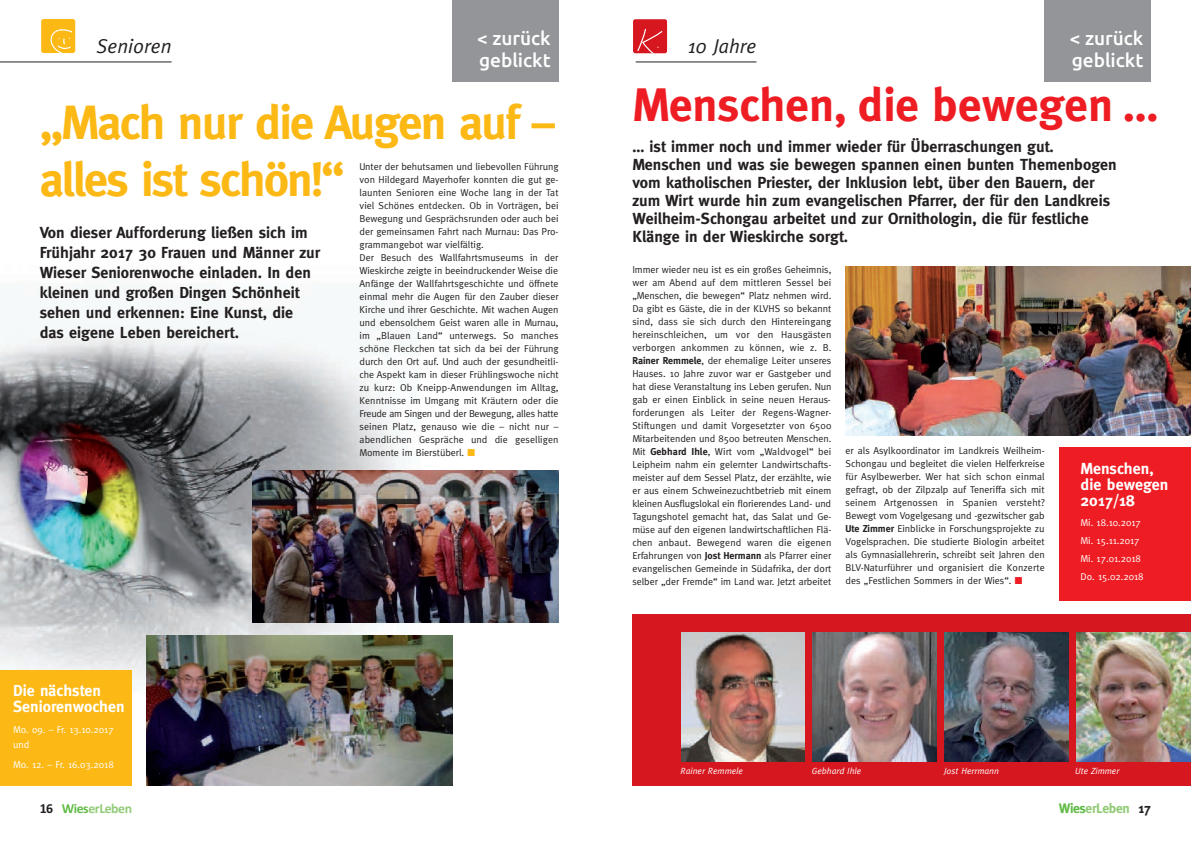
<style>
.page{position:relative;width:1191px;height:842px;background:#fff}
.page>*{position:absolute;margin:0;border:0;box-sizing:border-box;transform-origin:0 0}
.t1{font:700 48px/57.6px "Meta";letter-spacing:-.035em;color:#fcb814}
.t2{font:700 47px "Meta";color:#ee1d23}
.t3{font:italic 20px "Meta";color:#231f20}
.t4{font:500 19px/22.8px "Ubuntu";color:#fff}
.t5{font:700 16px/18px "Meta";color:#231f20}
.t6{font:700 16px/16px "Meta";color:#fff}
.t7{font:700 13.8px "Calibri";letter-spacing:-.03em;color:#92cb77}
.t8{font:700 13.8px "Meta";letter-spacing:-.03em;color:#92cb77}
.t9{font:10px/13px "Meta";color:#231f20;text-align:justify}
.t10{font:10px/17.8px "Meta";color:#fff}
.t11{font:italic 9px "Meta";color:#fff}
.s1{color:#fcb814}
.s2{font-weight:700}
.s3{color:#ee1d23}
.s4{color:#231f20}
.s5{color:#60bb46}
</style>
<div class="page">
<img style="left:0;top:331px;width:420px;height:349px">
<hr style="left:635px;top:62px;width:121px;height:1px;background:#231f20">
<div style="left:633px;top:19px;width:34px;height:34px;background:#d7171f;border-radius:2px"></div>
<svg style="left:637px;top:29px;width:25px;height:24px"></svg>
<img style="left:845px;top:266px;width:346px;height:169px">
<div style="left:1044px;top:0;width:107px;height:82px;background:#939598"></div>
<hr style="left:0;top:62px;width:172px;height:1px;background:#231f20">
<div style="left:41px;top:19px;width:34px;height:34px;background:#fcb814;border-radius:2px"></div>
<svg style="left:50px;top:29px;width:23px;height:24px"></svg>
<div style="left:452px;top:0;width:106px;height:82px;background:#939598"></div>
<div style="left:0;top:670px;width:132px;height:115px;background:#fcb814"></div>
<div style="left:1058px;top:448px;width:133px;height:153px;background:#ee1d23"></div>
<div style="left:632px;top:614px;width:559px;height:171px;background:#d7171f"></div>
<img style="left:681px;top:632px;width:123px;height:129px">
<img style="left:813px;top:632px;width:123px;height:129px">
<img style="left:944px;top:632px;width:124px;height:129px">
<img style="left:1076px;top:632px;width:115px;height:129px">
<img style="left:253px;top:471px;width:305px;height:151px">
<img style="left:146px;top:636px;width:306px;height:149px">
<h3 class="t3" style="left:96px;top:35px;width:77px">Senioren</h3>
<h3 class="t4" style="left:477px;top:26px;width:75px">&lt; zurück geblickt</h3>
<h1 class="t1" style="left:40px;top:93px;width:516px">„Mach nur die Augen auf – alles ist schön!“</h1>
<p class="t9" style="left:359px;top:160px;width:201px;text-align:left">Unter der behutsamen und liebevollen Führung von Hildegard Mayerhofer konnten die gut ge&shy;launten Senioren eine Woche lang in der Tat viel Schönes entdecken. Ob in Vorträgen, bei Bewegung und Gesprächsrunden oder auch bei der gemeinsamen Fahrt nach Murnau: Das Pro&shy;grammangebot war vielfältig.<br>Der Besuch des Wallfahrtsmuseums in der Wieskirche zeigte in beeindruckender Weise die Anfänge der Wallfahrtsgeschichte und öffnete einmal mehr die Augen für den Zauber dieser Kirche und ihrer Geschichte. Mit wachen Augen und ebensolchem Geist waren alle in Murnau, im „Blauen Land“ unterwegs. So manches schöne Fleckchen tat sich da bei der Führung durch den Ort auf. Und auch der gesundheitli&shy;che Aspekt kam in dieser Frühlingswoche nicht zu kurz: Ob Kneipp-Anwendungen im Alltag, Kenntnisse im Umgang mit Kräutern oder die Freude am Singen und der Bewegung, alles hatte seinen Platz, genauso wie die – nicht nur – abendlichen Gespräche und die geselligen Momente im Bierstüberl. <span class="s1">■</span></p>
<h3 class="t5" style="left:40px;top:222px;width:282px;line-height:20px">Von dieser Aufforderung ließen sich im Frühjahr 2017 30 Frauen und Männer zur Wieser Seniorenwoche einladen. In den kleinen und großen Dingen Schönheit sehen und erkennen: Eine Kunst, die das eigene Leben bereichert.</h3>
<h3 class="t6" style="left:13px;top:682px;width:113px">Die nächsten<br>Seniorenwochen</h3>
<p class="t10" style="left:13px;top:722px;width:102px;line-height:15px">Mo. 09. – Fr. 13.10.2017 und</p>
<p class="t10" style="left:13px;top:756px;width:102px">Mo. 12. – Fr. 16.03.2018</p>
<h3 class="t3" style="left:688px;top:35px;width:70px">10 Jahre</h3>
<h3 class="t4" style="left:1069px;top:26px;width:75px">&lt; zurück geblickt</h3>
<h2 class="t2" style="left:632px;top:77px;width:527px">Menschen, die bewegen …</h2>
<p class="t5" style="left:632px;top:137px;width:486px">… ist immer noch und immer wieder für Überraschungen gut.<br>Menschen und was sie bewegen spannen einen bunten Themenbogen vom katholischen Priester, der Inklusion lebt, über den Bauern, der zum Wirt wurde hin zum evangelischen Pfarrer, der für den Landkreis Weilheim-Schongau arbeitet und zur Ornithologin, die für festliche Klänge in der Wieskirche sorgt.</p>
<p class="t9" style="left:632px;top:263px;width:201px">Immer wieder neu ist es ein großes Geheimnis, wer am Abend auf dem mittleren Sessel bei „Menschen, die bewegen“ Platz nehmen wird.<br>Da gibt es Gäste, die in der KLVHS so bekannt sind, dass sie sich durch den Hintereingang hereinschleichen, um vor den Hausgästen verborgen ankommen zu können, wie z. B.<br><span class="s2">Rainer Remmele</span>, der ehemalige Leiter unseres Hauses. 10 Jahre zuvor war er Gastgeber und hat diese Veranstaltung ins Leben gerufen. Nun gab er einen Einblick in seine neuen Heraus&shy;forderungen als Leiter der Regens-Wagner-Stiftungen und damit Vorgesetzter von 6500<br>Mitarbeitenden und 8500 betreuten Menschen.<br>Mit <span class="s2">Gebhard Ihle</span>, Wirt vom „Waldvogel“ bei Leipheim nahm ein gelernter Landwirtschafts&shy;meister auf dem Sessel Platz, der erzählte, wie er aus einem Schweinezuchtbetrieb mit einem kleinen Ausflugslokal ein florierendes Land- und Tagungshotel gemacht hat, das Salat und Ge&shy;müse auf den eigenen landwirtschaftlichen Flä&shy;chen anbaut. Bewegend waren die eigenen Erfahrungen von <span class="s2">Jost Hermann</span> als Pfarrer einer evangelischen Gemeinde in Südafrika, der dort selber „der Fremde“ im Land war. Jetzt arbeitet</p>
<p class="t9" style="left:845px;top:444px;width:201px">er als Asylkoordinator im Landkreis Weilheim-Schongau und begleitet die vielen Helferkreise für Asylbewerber. Wer hat sich schon einmal gefragt, ob der Zilpzalp auf Teneriffa sich mit seinem Artgenossen in Spanien versteht?<br>Bewegt vom Vogelgesang und -gezwitscher gab <span class="s2">Ute Zimmer</span> Einblicke in Forschungsprojekte zu Vogelsprachen. Die studierte Biologin arbeitet als Gymnasiallehrerin, schreibt seit Jahren den BLV-Naturführer und organisiert die Konzerte des „Festlichen Sommers in der Wies“. <span class="s3">■</span></p>
<h3 class="t6" style="left:1080px;top:460px;width:89px">Menschen, die bewegen<br>2017/18</h3>
<p class="t10" style="left:1080px;top:514px;width:64px">Mi. 18.10.2017<br>Mi. 15.11.2017<br>Mi. 17.01.2018<br>Do. 15.02.2018</p>
<p class="t11" style="left:680px;top:765px;width:64px">Rainer Remmele</p>
<p class="t11" style="left:812px;top:765px;width:51px">Gebhard Ihle</p>
<p class="t11" style="left:944px;top:765px;width:56px">Jost Herrmann</p>
<p class="t11" style="left:1075px;top:765px;width:46px">Ute Zimmer</p>
<h3 class="t7" style="left:40px;top:800px;width:94px"><span class="s4">16</span> <span class="s5">Wies</span>erLeben</h3>
<h3 class="t8" style="left:1058px;top:800px;width:94px"><span class="s5">Wies</span>erLeben <span class="s4">17</span></h3>
</div>
